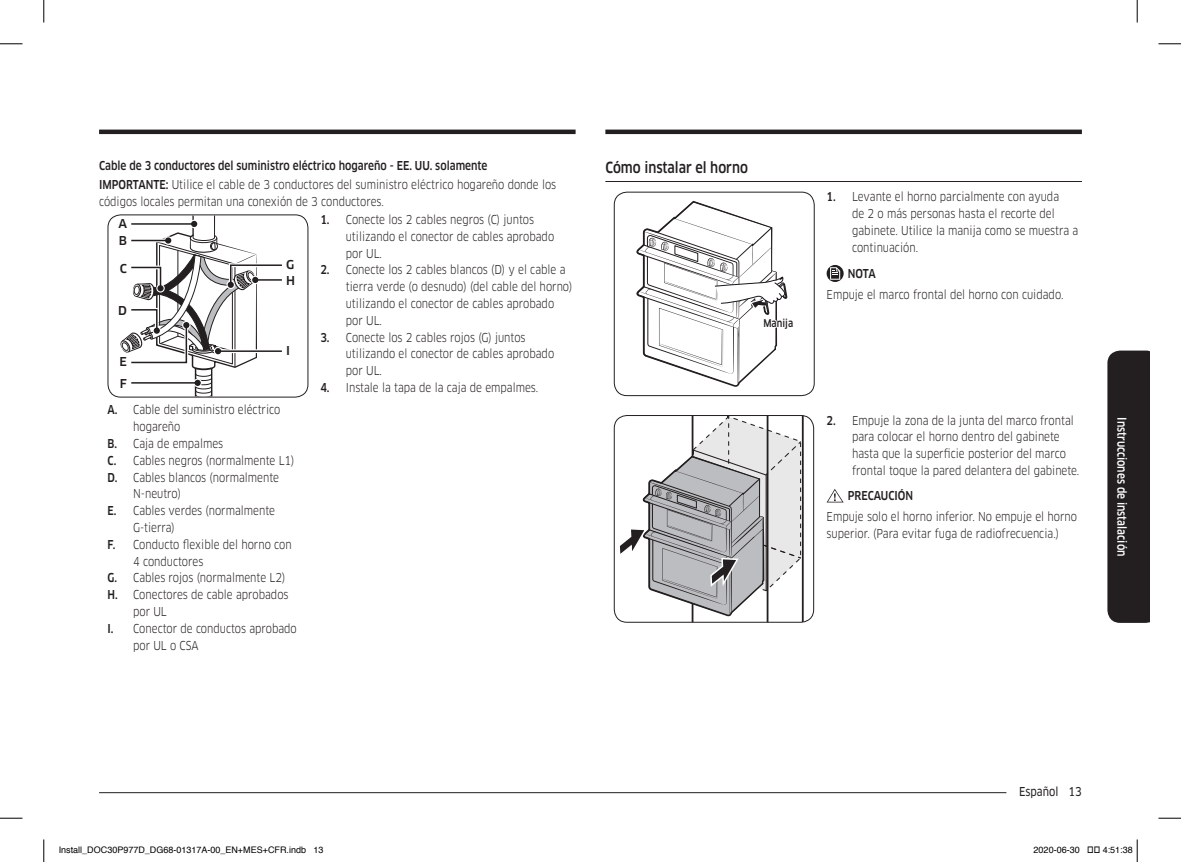
<style>
.page{position:relative;width:1181px;height:862px;background:#fff}
.page>*{position:absolute;margin:0;border:0;box-sizing:border-box;transform-origin:0 0}
.t1{font:500 15px "Samsung Clan Pro";color:#231f20;scale:.85 1}
.t2{font:12px/16.8px "Samsung Clan Pro";color:#231f20;scale:.85 1}
.t3{font:500 12px/18.9px "Samsung Clan Pro";color:#231f20;scale:.85 1}
.t4{font:500 12px "Samsung Clan Pro";color:#fff;scale:.85 1}
.t5{font:12px "Samsung Clan Pro News";color:#231f20;scale:.85 1}
.t6{font:500 12px/15.8px "Samsung Clan Pro";color:#231f20}
.t7{font:500 10.5px "Samsung Clan Pro";color:#231f20;scale:.85 1}
.t8{font:9px "Helvetica";color:#000}
.s1{font-weight:400}
.s2{font-weight:500}
</style>
<div class="page">
<hr style="left:99px;top:792px;width:935px;height:1px;background:#231f20">
<div style="left:1006px;top:782px;width:75px;height:15px;background:#fff"></div>
<div style="left:99px;top:129px;width:476px;height:5px;background:#231f20"></div>
<div style="left:605px;top:129px;width:476px;height:5px;background:#231f20"></div>
<div style="left:1107px;top:350px;width:42px;height:272px;background:#231f20"></div>
<svg style="left:120px;top:216px;width:162px;height:179px"></svg>
<div style="left:108px;top:214px;width:200px;height:183px;border:1px solid #231f20;border-radius:13px"></div>
<hr style="left:605px;top:181px;width:476px;height:1px;background:#231f20">
<div style="left:614px;top:192px;width:200px;height:204px;border:1px solid #231f20;border-radius:13px"></div>
<svg style="left:636px;top:201px;width:152px;height:186px"></svg>
<svg style="left:826px;top:265px;width:17px;height:17px"></svg>
<svg style="left:830px;top:267px;width:10px;height:13px"></svg>
<svg style="left:617px;top:415px;width:187px;height:207px"></svg>
<div style="left:614px;top:415px;width:200px;height:207px;border:1px solid #231f20;border-radius:13px"></div>
<svg style="left:827px;top:489px;width:16px;height:13px"></svg>
<svg style="left:0;top:44px;width:22px;height:1px"></svg>
<svg style="left:1158px;top:44px;width:22px;height:1px"></svg>
<svg style="left:0;top:817px;width:22px;height:1px"></svg>
<svg style="left:1158px;top:817px;width:22px;height:1px"></svg>
<svg style="left:44px;top:0;width:1px;height:23px"></svg>
<svg style="left:44px;top:839px;width:1px;height:22px"></svg>
<svg style="left:1136px;top:0;width:1px;height:23px"></svg>
<svg style="left:1136px;top:839px;width:1px;height:22px"></svg>
<p class="t3" style="left:99px;top:156px;width:539px">Cable de 3 conductores del suministro eléctrico hogareño - EE. UU. solamente<br>IMPORTANTE: <span class="s1">Utilice el cable de 3 conductores del suministro eléctrico hogareño donde los</span></p>
<p class="t2" style="left:99px;top:193px;width:336px">códigos locales permitan una conexión de 3 conductores.</p>
<p class="t6" style="left:118px;top:216px;width:10px">A</p>
<p class="t2" style="left:346px;top:211px;width:246px;text-indent:-26px"><span class="s2">1.</span> Conecte los 2 cables negros (C) juntos utilizando el conector de cables aprobado por UL.</p>
<p class="t2" style="left:346px;top:261px;width:268px;text-indent:-26px"><span class="s2">2.</span> Conecte los 2 cables blancos (D) y el cable a tierra verde (o desnudo) (del cable del horno) utilizando el conector de cables aprobado por UL.</p>
<p class="t2" style="left:346px;top:329px;width:246px;text-indent:-26px"><span class="s2">3.</span> Conecte los 2 cables rojos (G) juntos utilizando el conector de cables aprobado por UL.</p>
<p class="t2" style="left:320px;top:379px;width:258px"><span class="s2">4.</span> Instale la tapa de la caja de empalmes.</p>
<p class="t6" style="left:119px;top:233px;width:10px">B</p>
<p class="t6" style="left:286px;top:257px;width:10px">G<br>H</p>
<p class="t6" style="left:120px;top:260px;width:9px">C</p>
<p class="t6" style="left:118px;top:302px;width:10px">D</p>
<p class="t6" style="left:286px;top:343px;width:5px">I</p>
<p class="t6" style="left:120px;top:354px;width:9px">E</p>
<p class="t6" style="left:120px;top:375px;width:9px">F</p>
<p class="t2" style="left:108px;top:401px;width:205px"><span class="s2">A.</span> Cable del suministro eléctrico</p>
<p class="t2" style="left:133px;top:418px;width:57px">hogareño</p>
<p class="t2" style="left:108px;top:435px;width:138px"><span class="s2">B.</span> Caja de empalmes</p>
<p class="t2" style="left:108px;top:452px;width:221px"><span class="s2">C.</span> Cables negros (normalmente L1)</p>
<p class="t2" style="left:108px;top:468px;width:203px"><span class="s2">D.</span> Cables blancos (normalmente</p>
<p class="t2" style="left:133px;top:485px;width:58px">N-neutro)</p>
<p class="t2" style="left:108px;top:502px;width:198px"><span class="s2">E.</span> Cables verdes (normalmente</p>
<p class="t2" style="left:133px;top:519px;width:51px">G-tierra)</p>
<p class="t2" style="left:108px;top:536px;width:218px"><span class="s2">F.</span> Conducto flexible del horno con</p>
<p class="t2" style="left:133px;top:552px;width:84px">4 conductores</p>
<p class="t2" style="left:108px;top:569px;width:210px"><span class="s2">G.</span> Cables rojos (normalmente L2)</p>
<p class="t2" style="left:108px;top:586px;width:214px"><span class="s2">H.</span> Conectores de cable aprobados</p>
<p class="t2" style="left:133px;top:603px;width:41px">por UL</p>
<p class="t2" style="left:108px;top:620px;width:224px"><span class="s2">I.</span> Conector de conductos aprobado</p>
<p class="t2" style="left:133px;top:636px;width:79px">por UL o CSA</p>
<p class="t1" style="left:605px;top:158px;width:169px">Cómo instalar el horno</p>
<p class="t7" style="left:763px;top:317px;width:36px">Manija</p>
<p class="t2" style="left:852px;top:188px;width:267px;text-indent:-26px"><span class="s2">1.</span> Levante el horno parcialmente con ayuda<br>de 2 o más personas hasta el recorte del gabinete. Utilice la manija como se muestra a continuación.</p>
<p class="t3" style="left:847px;top:264px;width:34px">NOTA</p>
<p class="t2" style="left:826px;top:286px;width:280px">Empuje el marco frontal del horno con cuidado.</p>
<p class="t2" style="left:852px;top:411px;width:269px;text-indent:-26px"><span class="s2">2.</span> Empuje la zona de la junta del marco frontal para colocar el horno dentro del gabinete hasta que la superficie posterior del marco frontal toque la pared delantera del gabinete.</p>
<p class="t3" style="left:847px;top:486px;width:78px">PRECAUCIÓN</p>
<p class="t2" style="left:826px;top:508px;width:296px">Empuje solo el horno inferior. No empuje el horno superior. (Para evitar fuga de radiofrecuencia.)</p>
<p class="t4" style="left:1128px;top:417px;width:165px;rotate:90deg">Instrucciones de instalación</p>
<p class="t5" style="left:1019px;top:784px;width:75px">Español 13</p>
<p class="t8" style="left:59px;top:844px;width:266px">Install_DOC30P977D_DG68-01317A-00_EN+MES+CFR.indb 13</p>
<p class="t8" style="left:1033px;top:844px;width:48px">2020-06-30</p>
<p class="t8" style="left:1102px;top:844px;width:32px">4:51:38</p>
</div>
